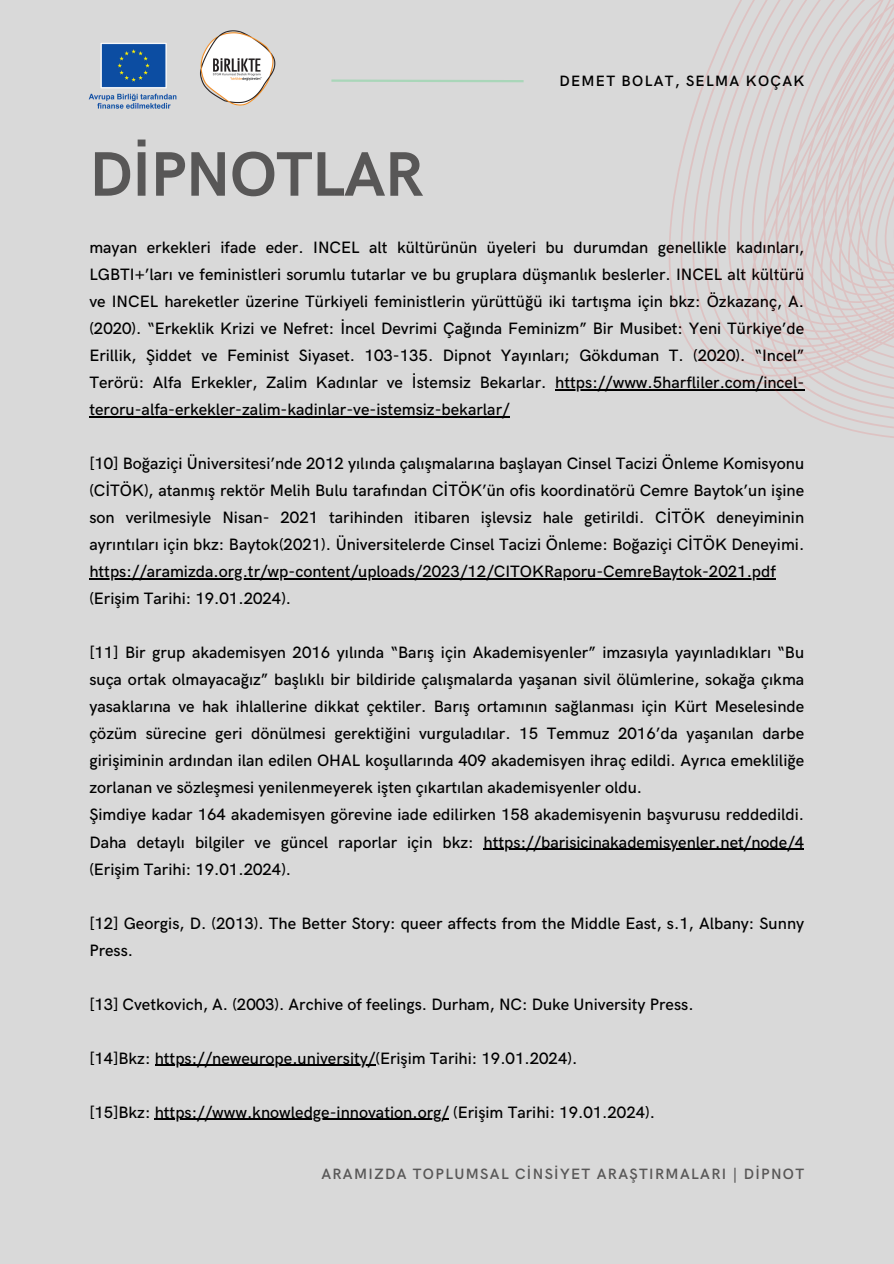
<style>
.page{position:relative;width:894px;height:1264px;background:#fff}
.page>*{position:absolute;margin:0;border:0;box-sizing:border-box;transform-origin:0 0}
.t1{font:700 63px "HK Grotesk";letter-spacing:-.01em;color:#585757}
.t2{font:500 16.5px/27px "HK Grotesk";color:#000}
.t3{font:600 15px "HK Grotesk";letter-spacing:.09em;color:#585757}
.t4{font:600 15px "HK Grotesk";letter-spacing:.09em;color:#000}
</style>
<div class="page">
<div style="left:0;top:0;width:893px;height:1263px;background:#d9d9d9"></div>
<hr style="left:89px;top:416px;width:420px;height:1px;background:#000">
<hr style="left:89px;top:578px;width:686px;height:1px;background:#000">
<hr style="left:483px;top:848px;width:321px;height:1px;background:#000">
<hr style="left:155px;top:1064px;width:220px;height:1px;background:#000">
<hr style="left:155px;top:1118px;width:294px;height:1px;background:#000">
<svg style="left:522px;top:0;width:371px;height:580px"></svg>
<svg style="left:331px;top:78px;width:194px;height:5px"></svg>
<img style="left:88px;top:43px;width:89px;height:66px">
<img style="left:200px;top:30px;width:76px;height:76px">
<h1 class="t1" style="left:89px;top:139px;width:336px">DİPNOTLAR</h1>
<p class="t4" style="left:559px;top:72px;width:246px">DEMET BOLAT, SELMA KOÇAK</p>
<p class="t2" style="left:89px;top:235px;width:716px;text-align:justify">mayan erkekleri ifade eder. INCEL alt kültürünün üyeleri bu durumdan genellikle kadınları, LGBTI+’ları ve feministleri sorumlu tutarlar ve bu gruplara düşmanlık beslerler. INCEL alt kültürü ve INCEL hareketler üzerine Türkiyeli feministlerin yürüttüğü iki tartışma için bkz: Özkazanç, A. (2020). “Erkeklik Krizi ve Nefret: İncel Devrimi Çağında Feminizm” Bir Musibet: Yeni Türkiye’de Erillik, Şiddet ve Feminist Siyaset. 103-135. Dipnot Yayınları; Gökduman T. (2020). “Incel” Terörü: Alfa Erkekler, Zalim Kadınlar ve İstemsiz Bekarlar. https://www.5harfliler.com/incel&shy;teroru-alfa-erkekler-zalim-kadinlar-ve-istemsiz-bekarlar/</p>
<p class="t2" style="left:89px;top:451px;width:716px">[10] Boğaziçi Üniversitesi’nde 2012 yılında çalışmalarına başlayan Cinsel Tacizi Önleme Komisyonu (CİTÖK), atanmış rektör Melih Bulu tarafından CİTÖK’ün ofis koordinatörü Cemre Baytok’un işine son verilmesiyle Nisan- 2021 tarihinden itibaren işlevsiz hale getirildi. CİTÖK deneyiminin ayrıntıları için bkz: Baytok(2021). Üniversitelerde Cinsel Tacizi Önleme: Boğaziçi CİTÖK Deneyimi. https://aramizda.org.tr/wp-content/uploads/2023/12/CITOKRaporu-CemreBaytok-2021.pdf (Erişim Tarihi: 19.01.2024).</p>
<p class="t2" style="left:89px;top:640px;width:716px">[11] Bir grup akademisyen 2016 yılında “Barış için Akademisyenler” imzasıyla yayınladıkları “Bu suça ortak olmayacağız” başlıklı bir bildiride çalışmalarda yaşanan sivil ölümlerine, sokağa çıkma yasaklarına ve hak ihlallerine dikkat çektiler. Barış ortamının sağlanması için Kürt Meselesinde çözüm sürecine geri dönülmesi gerektiğini vurguladılar. 15 Temmuz 2016’da yaşanılan darbe girişiminin ardından ilan edilen OHAL koşullarında 409 akademisyen ihraç edildi. Ayrıca emekliliğe zorlanan ve sözleşmesi yenilenmeyerek işten çıkartılan akademisyenler oldu.<br>Şimdiye kadar 164 akademisyen görevine iade edilirken 158 akademisyenin başvurusu reddedildi.<br>Daha detaylı bilgiler ve güncel raporlar için bkz: https://barisicinakademisyenler.net/node/4 (Erişim Tarihi: 19.01.2024).</p>
<p class="t2" style="left:89px;top:910px;width:716px">[12] Georgis, D. (2013). The Better Story: queer affects from the Middle East, s.1, Albany: Sunny<br>Press.</p>
<p class="t2" style="left:89px;top:991px;width:605px">[13] Cvetkovich, A. (2003). Archive of feelings. Durham, NC: Duke University Press.</p>
<p class="t2" style="left:89px;top:1045px;width:489px">[14]Bkz: https://neweurope.university/(Erişim Tarihi: 19.01.2024).</p>
<p class="t2" style="left:89px;top:1099px;width:567px">[15]Bkz: https://www.knowledge-innovation.org/ (Erişim Tarihi: 19.01.2024).</p>
<p class="t3" style="left:321px;top:1165px;width:484px">ARAMIZDA TOPLUMSAL CİNSİYET ARAŞTIRMALARI | DİPNOT</p>
</div>
